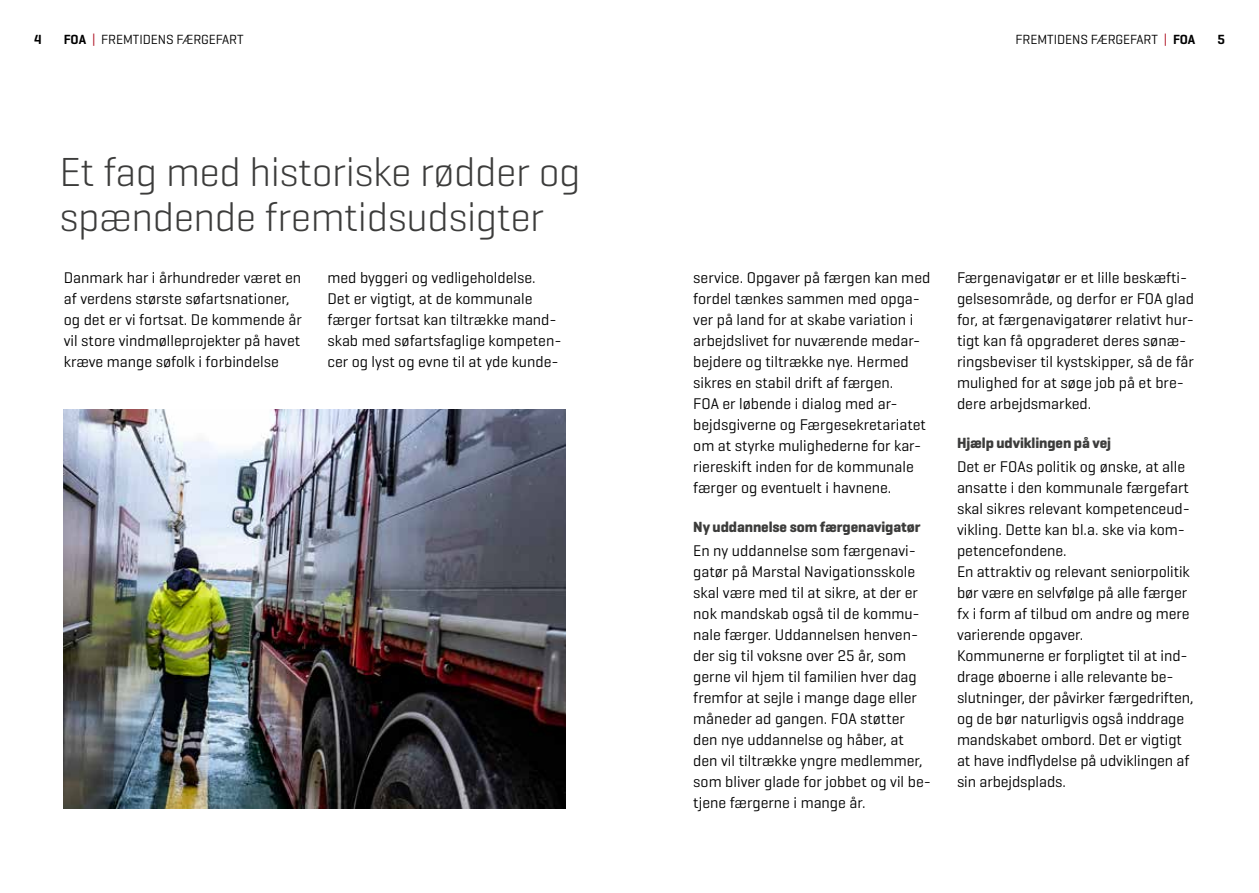
<style>
.page{position:relative;width:1259px;height:893px;background:#fff}
.page>*{position:absolute;margin:0;border:0;box-sizing:border-box;transform-origin:0 0}
.t1{font:300 41.25px/45px "Geogrotesque";letter-spacing:-.01em;color:#3c3c3b}
.t2{font:15.75px/21px "Geogrotesque";color:#000}
.t3{font:700 15px "Geogrotesque";letter-spacing:-.005em;color:#3c3c3b}
.t4{font:13.5px "Geogrotesque";letter-spacing:-.005em;color:#000}
.t5{font:600 13.5px "Geogrotesque";color:#000}
.s1{font-weight:600}
.s2{color:#ae1122}
</style>
<div class="page">
<img style="left:64px;top:409px;width:502px;height:399px">
<p class="t5" style="left:34px;top:31px;width:9px">4</p>
<p class="t4" style="left:64px;top:31px;width:181px"><span class="s1">FOA</span> <span class="s2">|</span> FREMTIDENS FÆRGEFART</p>
<p class="t4" style="left:1015px;top:31px;width:181px">FREMTIDENS FÆRGEFART <span class="s2">|</span> <span class="s1">FOA</span></p>
<p class="t5" style="left:1217px;top:31px;width:9px">5</p>
<h1 class="t1" style="left:60px;top:148px;width:523px">Et fag med historiske rødder og spændende fremtidsudsigter</h1>
<p class="t2" style="left:64px;top:267px;width:240px">Danmark har i århundreder været en af verdens største søfartsnationer, og det er vi fortsat. De kommende år vil store vindmølleprojekter på havet kræve mange søfolk i forbindelse</p>
<p class="t2" style="left:327px;top:267px;width:235px">med byggeri og vedligeholdelse.<br>Det er vigtigt, at de kommunale færger fortsat kan tiltrække mand&shy;skab med søfartsfaglige kompeten&shy;cer og lyst og evne til at yde kunde-</p>
<p class="t2" style="left:693px;top:267px;width:238px">service. Opgaver på færgen kan med fordel tænkes sammen med opga&shy;ver på land for at skabe variation i arbejdslivet for nuværende medar&shy;bejdere og tiltrække nye. Hermed sikres en stabil drift af færgen.<br>FOA er løbende i dialog med ar&shy;bejdsgiverne og Færgesekretariatet om at styrke mulighederne for kar&shy;riereskift inden for de kommunale færger og eventuelt i havnene.</p>
<p class="t3" style="left:693px;top:518px;width:229px">Ny uddannelse som færgenavigatør</p>
<p class="t2" style="left:693px;top:540px;width:239px">En ny uddannelse som færgenavi&shy;gatør på Marstal Navigationsskole skal være med til at sikre, at der er nok mandskab også til de kommu&shy;nale færger. Uddannelsen henven&shy;der sig til voksne over 25 år, som gerne vil hjem til familien hver dag fremfor at sejle i mange dage eller måneder ad gangen. FOA støtter den nye uddannelse og håber, at den vil tiltrække yngre medlemmer, som bliver glade for jobbet og vil be&shy;tjene færgerne i mange år.</p>
<p class="t2" style="left:957px;top:267px;width:239px">Færgenavigatør er et lille beskæfti&shy;gelsesområde, og derfor er FOA glad for, at færgenavigatører relativt hur&shy;tigt kan få opgraderet deres sønæ&shy;ringsbeviser til kystskipper, så de får mulighed for at søge job på et bre&shy;dere arbejdsmarked.</p>
<p class="t3" style="left:957px;top:434px;width:155px">Hjælp udviklingen på vej</p>
<p class="t2" style="left:957px;top:456px;width:238px">Det er FOAs politik og ønske, at alle ansatte i den kommunale færgefart skal sikres relevant kompetenceud&shy;vikling. Dette kan bl.a. ske via kom&shy;petencefondene.<br>En attraktiv og relevant seniorpolitik bør være en selvfølge på alle færger fx i form af tilbud om andre og mere varierende opgaver.<br>Kommunerne er forpligtet til at ind&shy;drage øboerne i alle relevante be&shy;slutninger, der påvirker færgedriften, og de bør naturligvis også inddrage mandskabet ombord. Det er vigtigt at have indflydelse på udviklingen af sin arbejdsplads.</p>
</div>
